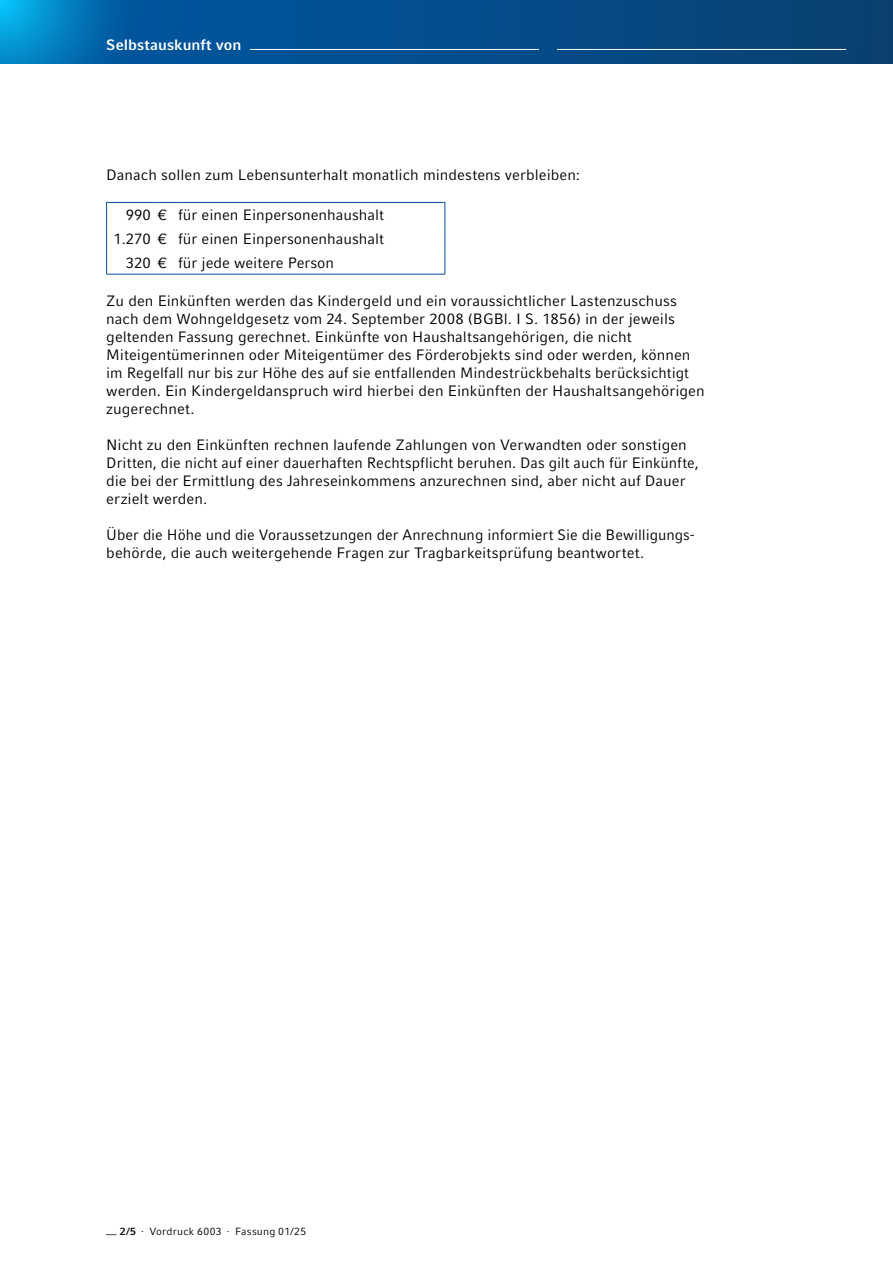
<style>
.page{position:relative;width:893px;height:1263px;background:#fff}
.page>*{position:absolute;margin:0;border:0;box-sizing:border-box;transform-origin:0 0}
.G_G_LZ{font:15px/18px "Compatil Fact LT Pro";letter-spacing:.005em;color:#000}
.Tab_Tab_li_10{font:15px "Compatil Fact LT Pro";color:#000}
.t1{font:700 15px "Compatil Fact LT Pro";letter-spacing:.005em;color:#fff}
.Tab_Tab_re_10{font:15px "Compatil Fact LT Pro";color:#000}
.t2{font:10.5px "Compatil Fact LT Pro";letter-spacing:.02em;color:#000}
.s1{font-weight:700}
</style>
<div class="page">
<svg style="left:0;top:0;width:893px;height:64px;background:#045290"></svg>
<hr style="left:250px;top:49px;width:289px;height:1px;background:#fff">
<hr style="left:557px;top:49px;width:289px;height:1px;background:#fff">
<hr style="left:106px;top:202px;width:51px;height:1px;background:#024da1">
<svg style="left:157px;top:202px;width:21px;height:1px"></svg>
<hr style="left:178px;top:202px;width:267px;height:1px;background:#024da1">
<svg style="left:106px;top:203px;width:1px;height:71px"></svg>
<svg style="left:445px;top:203px;width:1px;height:71px"></svg>
<hr style="left:106px;top:274px;width:51px;height:1px;background:#024da1">
<svg style="left:157px;top:274px;width:21px;height:1px"></svg>
<hr style="left:178px;top:274px;width:267px;height:1px;background:#024da1">
<p class="t1" style="left:106px;top:36px;width:137px">Selbstauskunft von</p>
<p class="G_G_LZ" style="left:106px;top:165px;width:475px">Danach sollen zum Lebensunterhalt monatlich mindestens verbleiben:</p>
<p class="Tab_Tab_re_10" style="left:126px;top:206px;width:43px">990 €</p>
<p class="Tab_Tab_li_10" style="left:178px;top:206px;width:207px">für einen Einpersonenhaushalt</p>
<p class="Tab_Tab_re_10" style="left:113px;top:230px;width:55px">1.270 €</p>
<p class="Tab_Tab_li_10" style="left:178px;top:230px;width:207px">für einen Einpersonenhaushalt</p>
<p class="Tab_Tab_re_10" style="left:126px;top:254px;width:43px">320 €</p>
<p class="Tab_Tab_li_10" style="left:178px;top:254px;width:157px">für jede weitere Person</p>
<p class="G_G_LZ" style="left:106px;top:291px;width:600px">Zu den Einkünften werden das Kindergeld und ein voraussichtlicher Lastenzuschuss nach dem Wohngeldgesetz vom 24. September 2008 (BGBl. I S. 1856) in der jeweils geltenden Fassung gerechnet. Einkünfte von Haushaltsangehörigen, die nicht Miteigentümerinnen oder Miteigentümer des Förderobjekts sind oder werden, können im Regelfall nur bis zur Höhe des auf sie entfallenden Mindestrückbehalts berücksichtigt werden. Ein Kindergeldanspruch wird hierbei den Einkünften der Haushaltsangehörigen zugerechnet.</p>
<p class="G_G_LZ" style="left:106px;top:435px;width:594px">Nicht zu den Einkünften rechnen laufende Zahlungen von Verwandten oder sonstigen Dritten, die nicht auf einer dauerhaften Rechtspflicht beruhen. Das gilt auch für Einkünfte, die bei der Ermittlung des Jahreseinkommens anzurechnen sind, aber nicht auf Dauer erzielt werden.</p>
<p class="G_G_LZ" style="left:106px;top:525px;width:590px">Über die Höhe und die Voraussetzungen der Anrechnung informiert Sie die Bewilligungs&shy;behörde, die auch weitergehende Fragen zur Tragbarkeitsprüfung beantwortet.</p>
<p class="t2" style="left:106px;top:1225px;width:201px">— <span class="s1">2/5</span> · Vordruck 6003 · Fassung 01/25</p>
</div>
